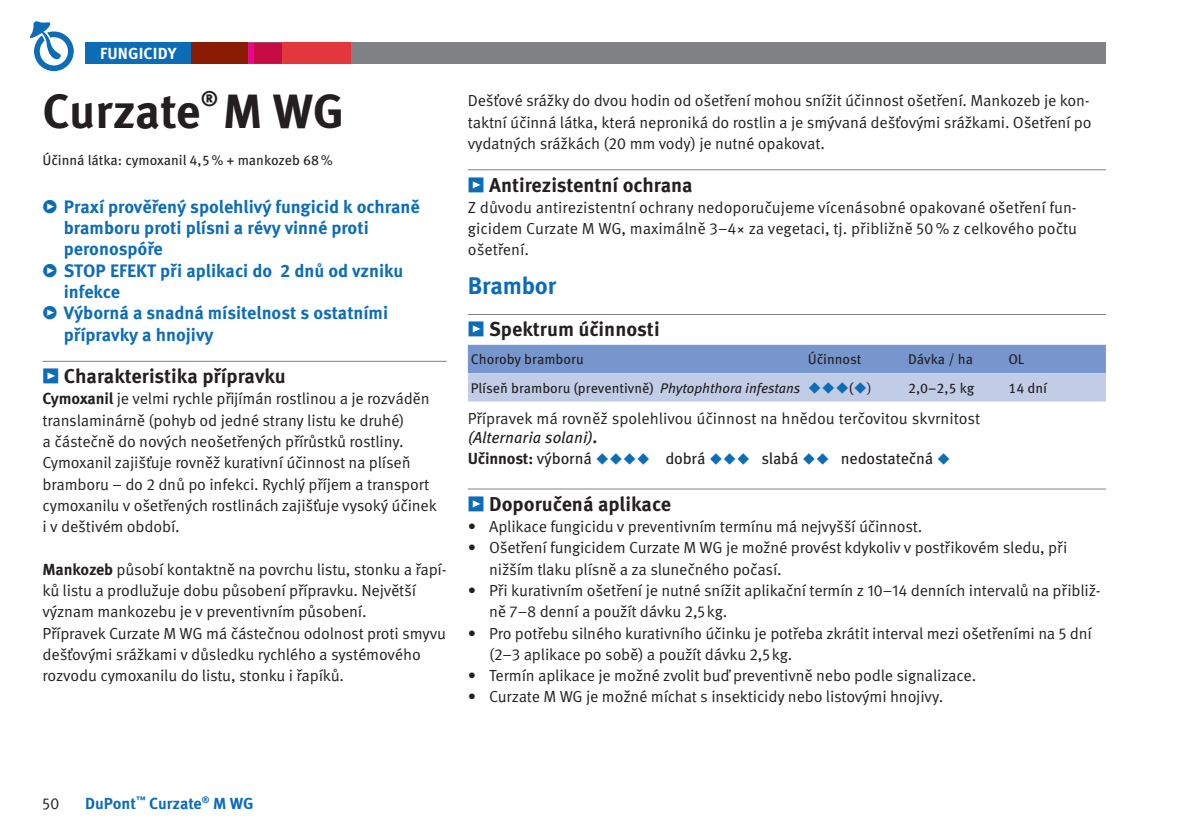
<style>
.page{position:relative;width:1191px;height:840px;background:#fff}
.page>*{position:absolute;margin:0;border:0;box-sizing:border-box;transform-origin:0 0}
.t1{font:700 48px "Meta Pro";letter-spacing:-.01em;color:#231f20}
.t2{font:700 24px "Meta Pro";letter-spacing:-.01em;color:#0d6cb6}
.t3{font:700 20.8px "Meta Pro";color:#231f20}
.t4{font:700 20px "Meta Pro";color:#231f20}
.t5{font:700 18px/21.2px "Meta Pro";color:#0d6cb6}
.t6{font:16px/21.2px "Meta Pro";letter-spacing:-.01em;color:#231f20}
.t7{font:16px "Meta Pro";letter-spacing:-.01em;color:#231f20}
.t8{font:700 16px "Meta Pro";letter-spacing:-.01em;color:#0d6cb6}
.t9{font:700 16px "Meta Pro";letter-spacing:.01em;color:#fff}
.t10{font:14px "Meta Pro";color:#231f20}
.s1{color:#0d6cb6}
.s2{font-weight:700}
.s3{font-style:italic}
.s4{font-style:inherit}
.s5{font-style:italic;font-size:20px}
</style>
<div class="page">
<div style="left:191px;top:43px;width:915px;height:21px;background:#808285"></div>
<div style="left:85px;top:43px;width:106px;height:21px;background:#0d6cb6"></div>
<div style="left:248px;top:43px;width:6px;height:21px;background:#ed028c"></div>
<div style="left:254px;top:43px;width:28px;height:21px;background:#c70b45"></div>
<div style="left:282px;top:43px;width:68px;height:21px;background:#e1373d"></div>
<div style="left:191px;top:43px;width:57px;height:21px;background:#891c02"></div>
<svg style="left:30px;top:21px;width:44px;height:50px"></svg>
<hr style="left:43px;top:360px;width:403px;height:1px;background:#808285">
<hr style="left:468px;top:169px;width:638px;height:1px;background:#808285">
<hr style="left:468px;top:314px;width:638px;height:1px;background:#808285">
<hr style="left:468px;top:488px;width:638px;height:1px;background:#808285">
<svg style="left:468px;top:344px;width:638px;height:57px;background:#9db2da"></svg>
<p class="t9" style="left:100px;top:44px;width:78px">fungicidy</p>
<h1 class="t1" style="left:43px;top:81px;width:160px">Curzate</h1>
<h3 class="t3" style="left:201px;top:85px;width:19px">®</h3>
<h1 class="t1" style="left:223px;top:81px;width:118px">M WG</h1>
<p class="t10" style="left:43px;top:151px;width:292px">Účinná látka: cymoxanil 4,5% + mankozeb 68%</p>
<p class="t5" style="left:64px;top:196px;width:357px;text-indent:-21px">• Praxí prověřený spolehlivý fungicid k ochraně bramboru proti plísni a révy vinné proti peronospóře</p>
<p class="t5" style="left:64px;top:260px;width:341px;text-indent:-21px">• STOP EFEKT při aplikaci do 2 dnů od vzniku infekce</p>
<p class="t5" style="left:64px;top:303px;width:326px;text-indent:-21px">• Výborná a snadná mísitelnost s ostatními přípravky a hnojivy</p>
<p class="t4" style="left:43px;top:363px;width:245px"><span class="s1">•</span> C harakteristika přípravku</p>
<p class="t6" style="left:43px;top:388px;width:396px"><span class="s2">Cymoxanil</span> je velmi rychle přijímán rostlinou a je rozváděn translaminárně (pohyb od jedné strany listu ke druhé)<br>a částečně do nových neošetřených přírůstků rostliny.<br>Cymoxanil zajišťuje rovněž kurativní účinnost na plíseň bramboru – do 2 dnů po infekci. Rychlý příjem a transport cymoxanilu v ošetřených rostlinách zajišťuje vysoký účinek i v deštivém období.</p>
<p class="t6" style="left:43px;top:558px;width:405px"><span class="s2">Mankozeb</span> působí kontaktně na povrchu listu, stonku a řapí&shy;ků listu a prodlužuje dobu působení přípravku. Největší význam mankozebu je v preventivním působení.<br>Přípravek Curzate M WG má částečnou odolnost proti smyvu dešťovými srážkami v důsledku rychlého a systémového rozvodu cymoxanilu do listu, stonku i řapíků.</p>
<p class="t6" style="left:468px;top:91px;width:625px">Dešťové srážky do dvou hodin od ošetření mohou snížit účinnost ošetření. Mankozeb je kon&shy;taktní účinná látka, která neproniká do rostlin a je smývaná dešťovými srážkami. Ošetření po vydatných srážkách (20 mm vody) je nutné opakovat.</p>
<p class="t4" style="left:468px;top:172px;width:226px"><span class="s1">•</span> Antirezistentní ochrana</p>
<p class="t6" style="left:468px;top:197px;width:610px;text-align:justify">Z důvodu antirezistentní ochrany nedoporučujeme vícenásobné opakované ošetření fun&shy;gicidem Curzate M WG, maximálně 3–4× za vegetaci, tj. přibližně 50% z celkového počtu ošetření.</p>
<h2 class="t2" style="left:468px;top:270px;width:90px">Brambor</h2>
<p class="t4" style="left:468px;top:316px;width:193px"><span class="s1">•</span> Spektrum účinnosti</p>
<p class="t10" style="left:471px;top:350px;width:115px">Choroby bramboru</p>
<p class="t10" style="left:807px;top:350px;width:55px">Účinnost</p>
<p class="t10" style="left:908px;top:350px;width:66px">Dávka / ha</p>
<p class="t10" style="left:1008px;top:350px;width:18px">OL</p>
<p class="t10" style="left:471px;top:378px;width:402px">Plíseň bramboru (preventivně) <span class="s3">Phytophthora infestans</span> <span class="s1">◆◆◆</span>(<span class="s1">◆</span><span class="s4">)</span></p>
<p class="t10" style="left:908px;top:378px;width:68px">2,0–2,5 kg</p>
<p class="t10" style="left:1008px;top:378px;width:40px">14 dní</p>
<p class="t6" style="left:468px;top:408px;width:514px;line-height:19.2px">Přípravek má rovněž spolehlivou účinnost na hnědou terčovitou skvrnitost <span class="s3">(Alternaria solani)</span><span class="s5">.</span></p>
<p class="t7" style="left:468px;top:448px;width:484px"><span class="s2">Učinnost:</span> výborná <span class="s1">◆◆◆◆</span> dobrá <span class="s1">◆◆◆</span> slabá <span class="s1">◆◆</span> nedostatečná <span class="s1">◆</span></p>
<p class="t4" style="left:468px;top:491px;width:205px"><span class="s1">•</span> Doporučená aplikace</p>
<p class="t6" style="left:468px;top:516px;width:456px">• Aplikace fungicidu v preventivním termínu má nejvyšší účinnost.</p>
<p class="t6" style="left:489px;top:537px;width:579px;text-indent:-21px">• Ošetření fungicidem Curzate M WG je možné provést kdykoliv v postřikovém sledu, při nižším tlaku plísně a za slunečného počasí.</p>
<p class="t6" style="left:489px;top:580px;width:613px;text-indent:-21px">• Při kurativním ošetření je nutné snížit aplikační termín z 10–14 denních intervalů na přibliž&shy;ně 7–8 denní a použít dávku 2,5kg.</p>
<p class="t6" style="left:489px;top:622px;width:604px;text-indent:-21px">• Pro potřebu silného kurativního účinku je potřeba zkrátit interval mezi ošetřeními na 5 dní (2–3 aplikace po sobě) a použít dávku 2,5kg.</p>
<p class="t6" style="left:468px;top:665px;width:510px">• Termín aplikace je možné zvolit buď preventivně nebo podle signalizace.</p>
<p class="t6" style="left:468px;top:686px;width:477px">• Curzate M WG je možné míchat s insekticidy nebo listovými hnojivy.</p>
<p class="t6" style="left:43px;top:792px;width:19px">50</p>
<p class="t8" style="left:85px;top:792px;width:168px">DuPont<sup>™</sup> Curzate<sup>®</sup> M WG</p>
</div>
